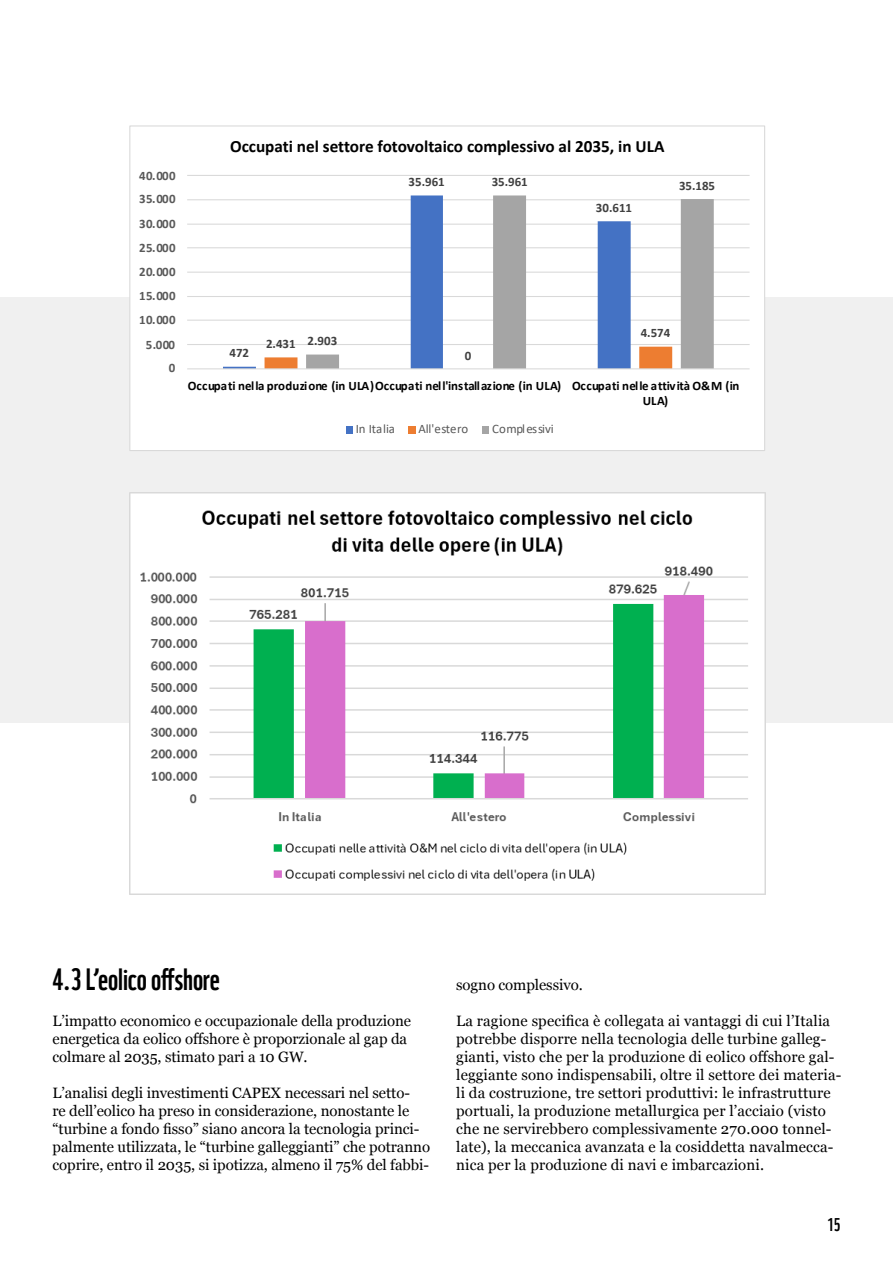
<style>
.page{position:relative;width:893px;height:1263px;background:#fff}
.page>*{position:absolute;margin:0;border:0;box-sizing:border-box;transform-origin:0 0}
.t1{font:30px "WWF";letter-spacing:-.005em;color:#000}
.t2{font:18px "WWF";color:#000}
.t3{font:700 17.25px "Calibri";color:#000}
.t4{font:15px/18px "Georgia";letter-spacing:.01em;color:#000}
.t5{font:700 12.9px/15.8px "Calibri";letter-spacing:.015em;color:#000}
.t6{font:700 12.9px "Calibri";letter-spacing:.05em;color:#595959}
.t7{font:700 12.9px "Calibri";color:#404040}
.t8{font:12.9px "Calibri";letter-spacing:-.005em;color:#595959}
</style>
<div class="page">
<div style="left:0;top:298px;width:893px;height:425px;background:#f0f0f0"></div>
<div style="left:130px;top:126px;width:635px;height:325px;background:#fff"></div>
<hr style="left:187px;top:344px;width:563px;height:1px;background:#d9d9d9">
<hr style="left:187px;top:320px;width:563px;height:1px;background:#d9d9d9">
<hr style="left:187px;top:296px;width:563px;height:1px;background:#d9d9d9">
<hr style="left:187px;top:272px;width:563px;height:1px;background:#d9d9d9">
<hr style="left:187px;top:247px;width:563px;height:1px;background:#d9d9d9">
<hr style="left:187px;top:224px;width:563px;height:1px;background:#d9d9d9">
<hr style="left:187px;top:199px;width:563px;height:1px;background:#d9d9d9">
<hr style="left:187px;top:175px;width:563px;height:1px;background:#d9d9d9">
<svg style="left:223px;top:200px;width:83px;height:168px"></svg>
<svg style="left:265px;top:347px;width:41px;height:21px"></svg>
<svg style="left:306px;top:195px;width:408px;height:173px"></svg>
<hr style="left:187px;top:368px;width:563px;height:1px;background:#d9d9d9">
<div style="left:346px;top:426px;width:7px;height:7px;background:#4472c4"></div>
<div style="left:409px;top:426px;width:7px;height:7px;background:#ed7d31"></div>
<div style="left:482px;top:426px;width:7px;height:7px;background:#a5a5a5"></div>
<img style="left:129px;top:493px;width:636px;height:402px">
<p class="t6" style="left:139px;top:166px;width:38px">40.000</p>
<p class="t6" style="left:139px;top:190px;width:38px">35.000</p>
<p class="t6" style="left:139px;top:214px;width:38px">30.000</p>
<p class="t6" style="left:139px;top:239px;width:38px">25.000</p>
<p class="t6" style="left:139px;top:262px;width:38px">20.000</p>
<p class="t6" style="left:139px;top:287px;width:38px">15.000</p>
<p class="t6" style="left:139px;top:311px;width:38px">10.000</p>
<p class="t6" style="left:146px;top:335px;width:31px">5.000</p>
<p class="t6" style="left:169px;top:359px;width:8px">0</p>
<p class="t3" style="left:230px;top:135px;width:436px">Occupati nel settore fotovoltaico complessivo al 2035, in ULA</p>
<p class="t7" style="left:230px;top:344px;width:21px">472</p>
<p class="t7" style="left:266px;top:335px;width:31px">2.431</p>
<p class="t7" style="left:308px;top:332px;width:31px">2.903</p>
<p class="t7" style="left:409px;top:173px;width:38px">35.961</p>
<p class="t7" style="left:492px;top:173px;width:38px">35.961</p>
<p class="t7" style="left:679px;top:176px;width:38px">35.185</p>
<p class="t7" style="left:596px;top:199px;width:38px">30.611</p>
<p class="t7" style="left:465px;top:346px;width:8px">0</p>
<p class="t7" style="left:641px;top:324px;width:31px">4.574</p>
<p class="t5" style="left:643px;top:377px;width:98px;text-indent:-455px">Occupati nella produzione (in ULA)Occupati nell'installazione (in ULA) Occupati nelle attività O&amp;M (in<br>ULA)</p>
<p class="t8" style="left:356px;top:420px;width:41px">In Italia</p>
<p class="t8" style="left:419px;top:420px;width:51px">All'estero</p>
<p class="t8" style="left:492px;top:420px;width:63px">Complessivi</p>
<h1 class="t1" style="left:53px;top:956px;width:169px">4.3 L’eolico offshore</h1>
<p class="t4" style="left:53px;top:1011px;width:360px">L’impatto economico e occupazionale della produzione energetica da eolico offshore è proporzionale al gap da colmare al 2035, stimato pari a 10 GW.</p>
<p class="t4" style="left:53px;top:1083px;width:379px">L’analisi degli investimenti CAPEX necessari nel setto-<br>re dell’eolico ha preso in considerazione, nonostante le “turbine a fondo fisso” siano ancora la tecnologia princi&shy;palmente utilizzata, le “turbine galleggianti” che potranno coprire, entro il 2035, si ipotizza, almeno il 75% del fabbi-</p>
<p class="t4" style="left:456px;top:975px;width:128px">sogno complessivo.</p>
<p class="t4" style="left:456px;top:1011px;width:387px">La ragione specifica è collegata ai vantaggi di cui l’Italia potrebbe disporre nella tecnologia delle turbine galleg&shy;gianti, visto che per la produzione di eolico offshore gal&shy;leggiante sono indispensabili, oltre il settore dei materia&shy;li da costruzione, tre settori produttivi: le infrastrutture portuali, la produzione metallurgica per l’acciaio (visto che ne servirebbero complessivamente 270.000 tonnel&shy;late), la meccanica avanzata e la cosiddetta navalmecca&shy;nica per la produzione di navi e imbarcazioni.</p>
<p class="t2" style="left:827px;top:1210px;width:15px">15</p>
</div>
